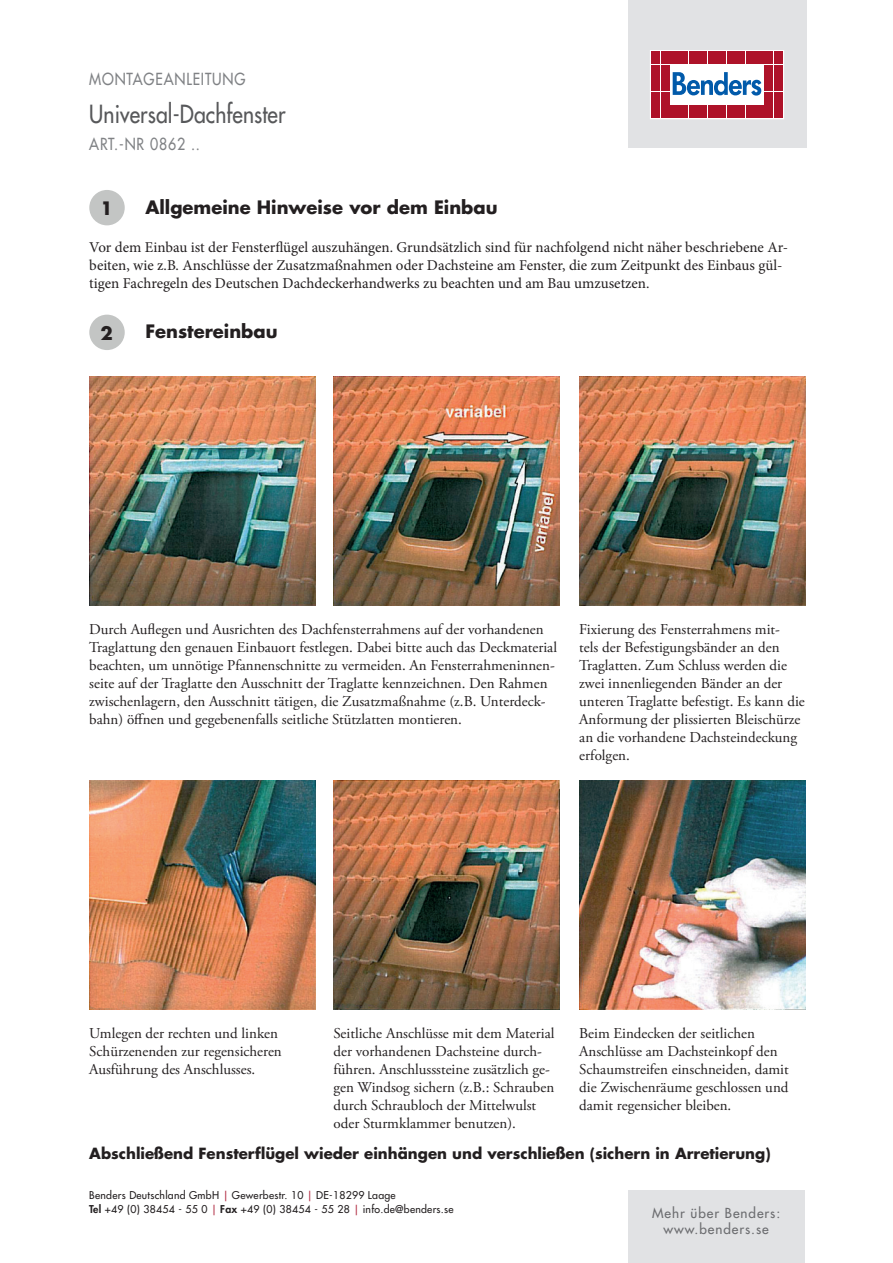
<style>
.page{position:relative;width:893px;height:1263px;background:#fff}
.page>*{position:absolute;margin:0;border:0;box-sizing:border-box;transform-origin:0 0}
.t1{font:500 24.3px "Futura Std";letter-spacing:.005em;color:#57585a;scale:.87 1}
.t2{font:700 18px "Futura Std";color:#231f20}
.t3{font:500 16.2px "Futura Std";letter-spacing:.06em;color:#808285;scale:.87 1}
.t4{font:15px/18px "Adobe Garamond Pro";color:#231f20}
.t5{font:15px/18px "Minion Pro";color:#231f20}
.t6{font:700 15px "Futura Std";color:#231f20}
.t7{font:500 13.5px/16.2px "Futura Std";letter-spacing:.07em;color:#6c6d70;text-align:center}
.t8{font:500 10.5px/13.5px "Futura Std";letter-spacing:.025em;color:#231f20}
.s1{color:#af263d}
.s2{font-weight:800}
</style>
<div class="page">
<div style="left:628px;top:0;width:178px;height:147px;background:#e1e2e4"></div>
<svg style="left:652px;top:53px;width:130px;height:64px;background:#f2dce0"></svg>
<div style="left:650px;top:51px;width:134px;height:68px;border:1px solid #fff"></div>
<div style="left:651px;top:52px;width:9px;height:12px;background:#ae1229"></div>
<div style="left:661px;top:52px;width:8px;height:12px;background:#ae1229"></div>
<div style="left:651px;top:65px;width:9px;height:12px;background:#ae1229"></div>
<div style="left:661px;top:65px;width:8px;height:12px;background:#ae1229"></div>
<div style="left:651px;top:79px;width:9px;height:12px;background:#ae1229"></div>
<div style="left:661px;top:79px;width:8px;height:12px;background:#ae1229"></div>
<div style="left:651px;top:92px;width:9px;height:12px;background:#ae1229"></div>
<div style="left:661px;top:92px;width:8px;height:12px;background:#ae1229"></div>
<div style="left:651px;top:105px;width:9px;height:13px;background:#ae1229"></div>
<div style="left:661px;top:105px;width:8px;height:13px;background:#ae1229"></div>
<div style="left:670px;top:52px;width:9px;height:12px;background:#ae1229"></div>
<div style="left:680px;top:52px;width:8px;height:12px;background:#ae1229"></div>
<div style="left:689px;top:52px;width:9px;height:12px;background:#ae1229"></div>
<div style="left:699px;top:52px;width:8px;height:12px;background:#ae1229"></div>
<div style="left:708px;top:52px;width:8px;height:12px;background:#ae1229"></div>
<div style="left:717px;top:52px;width:9px;height:12px;background:#ae1229"></div>
<div style="left:727px;top:52px;width:8px;height:12px;background:#ae1229"></div>
<div style="left:736px;top:52px;width:9px;height:12px;background:#ae1229"></div>
<div style="left:746px;top:52px;width:8px;height:12px;background:#ae1229"></div>
<div style="left:755px;top:52px;width:9px;height:12px;background:#ae1229"></div>
<div style="left:670px;top:105px;width:9px;height:13px;background:#ae1229"></div>
<div style="left:680px;top:105px;width:8px;height:13px;background:#ae1229"></div>
<div style="left:689px;top:105px;width:9px;height:13px;background:#ae1229"></div>
<div style="left:699px;top:105px;width:8px;height:13px;background:#ae1229"></div>
<div style="left:708px;top:105px;width:8px;height:13px;background:#ae1229"></div>
<div style="left:717px;top:105px;width:9px;height:13px;background:#ae1229"></div>
<div style="left:727px;top:105px;width:8px;height:13px;background:#ae1229"></div>
<div style="left:736px;top:105px;width:9px;height:13px;background:#ae1229"></div>
<div style="left:746px;top:105px;width:8px;height:13px;background:#ae1229"></div>
<div style="left:755px;top:105px;width:9px;height:13px;background:#ae1229"></div>
<div style="left:765px;top:52px;width:8px;height:12px;background:#ae1229"></div>
<div style="left:774px;top:52px;width:8px;height:12px;background:#ae1229"></div>
<div style="left:765px;top:65px;width:8px;height:12px;background:#ae1229"></div>
<div style="left:774px;top:65px;width:8px;height:12px;background:#ae1229"></div>
<div style="left:765px;top:79px;width:8px;height:12px;background:#ae1229"></div>
<div style="left:774px;top:79px;width:8px;height:12px;background:#ae1229"></div>
<div style="left:765px;top:92px;width:8px;height:12px;background:#ae1229"></div>
<div style="left:774px;top:92px;width:8px;height:12px;background:#ae1229"></div>
<div style="left:765px;top:105px;width:8px;height:13px;background:#ae1229"></div>
<div style="left:774px;top:105px;width:8px;height:13px;background:#ae1229"></div>
<svg style="left:673px;top:72px;width:88px;height:24px;background:#8eb5d9"></svg>
<div style="left:89px;top:190px;width:36px;height:35px;background:#c3c5c4;border-radius:50%"></div>
<div style="left:628px;top:1191px;width:177px;height:72px;background:#e1e2e4"></div>
<img style="left:89px;top:377px;width:226px;height:228px">
<img style="left:333px;top:377px;width:226px;height:228px">
<img style="left:579px;top:377px;width:226px;height:228px">
<img style="left:89px;top:781px;width:226px;height:228px">
<img style="left:333px;top:781px;width:226px;height:228px">
<img style="left:579px;top:781px;width:226px;height:228px">
<div style="left:89px;top:315px;width:36px;height:35px;background:#c3c5c4;border-radius:50%"></div>
<p class="t3" style="left:89px;top:69px;width:181px">MONTAGEANLEITUNG</p>
<h1 class="t1" style="left:89px;top:98px;width:227px">Universal-Dachfenster</h1>
<p class="t3" style="left:89px;top:134px;width:129px">ART.-NR 0862 ..</p>
<p class="t2" style="left:100px;top:196px;width:14px">1</p>
<p class="t2" style="left:145px;top:195px;width:354px">Allgemeine Hinweise vor dem Einbau</p>
<p class="t5" style="left:89px;top:238px;width:700px">Vor dem Einbau ist der Fensterflügel auszuhängen. Grundsätzlich sind für nachfolgend nicht näher beschriebene Ar&shy;beiten, wie z.B. Anschlüsse der Zusatzmaßnahmen oder Dachsteine am Fenster, die zum Zeitpunkt des Einbaus gül&shy;tigen Fachregeln des Deutschen Dachdeckerhandwerks zu beachten und am Bau umzusetzen.</p>
<p class="t2" style="left:100px;top:321px;width:14px">2</p>
<p class="t2" style="left:145px;top:320px;width:134px">Fenstereinbau</p>
<p class="t4" style="left:89px;top:621px;width:469px">Durch Auflegen und Ausrichten des Dachfensterrahmens auf der vorhandenen Traglattung den genauen Einbauort festlegen. Dabei bitte auch das Deckmaterial beachten, um unnötige Pfannenschnitte zu vermeiden. An Fensterrahmeninnen&shy;seite auf der Traglatte den Ausschnitt der Traglatte kennzeichnen. Den Rahmen zwischenlagern, den Ausschnitt tätigen, die Zusatzmaßnahme (z.B. Unterdeck&shy;bahn) öffnen und gegebenenfalls seitliche Stützlatten montieren.</p>
<p class="t4" style="left:579px;top:621px;width:227px">Fixierung des Fensterrahmens mit-<br>tels der Befestigungsbänder an den Traglatten. Zum Schluss werden die zwei innenliegenden Bänder an der unteren Traglatte befestigt. Es kann die Anformung der plissierten Bleischürze an die vorhandene Dachsteindeckung erfolgen.</p>
<p class="t4" style="left:89px;top:1025px;width:194px">Umlegen der rechten und linken<br>Schürzenenden zur regensicheren<br>Ausführung des Anschlusses.</p>
<p class="t4" style="left:333px;top:1025px;width:222px">Seitliche Anschlüsse mit dem Material der vorhandenen Dachsteine durch&shy;führen. Anschlusssteine zusätzlich ge&shy;gen Windsog sichern (z.B.: Schrauben durch Schraubloch der Mittelwulst oder Sturmklammer benutzen).</p>
<p class="t4" style="left:579px;top:1025px;width:211px">Beim Eindecken der seitlichen Anschlüsse am Dachsteinkopf den Schaumstreifen einschneiden, damit die Zwischenräume geschlossen und damit regensicher bleiben.</p>
<p class="t6" style="left:89px;top:1143px;width:683px">Abschließend Fensterflügel wieder einhängen und verschließen (sichern in Arretierung)</p>
<p class="t8" style="left:89px;top:1189px;width:366px">Benders Deutschland GmbH <span class="s1">|</span> Gewerbestr. 10 <span class="s1">|</span> DE-18299 Laage<br><span class="s2">Tel</span> +49 (0) 38454 - 55 0 <span class="s1">|</span> <span class="s2">Fax</span> +49 (0) 38454 - 55 28 <span class="s1">|</span> info.de@benders.se</p>
<p class="t7" style="left:652px;top:1204px;width:130px">Mehr über Benders: www.benders.se</p>
</div>
